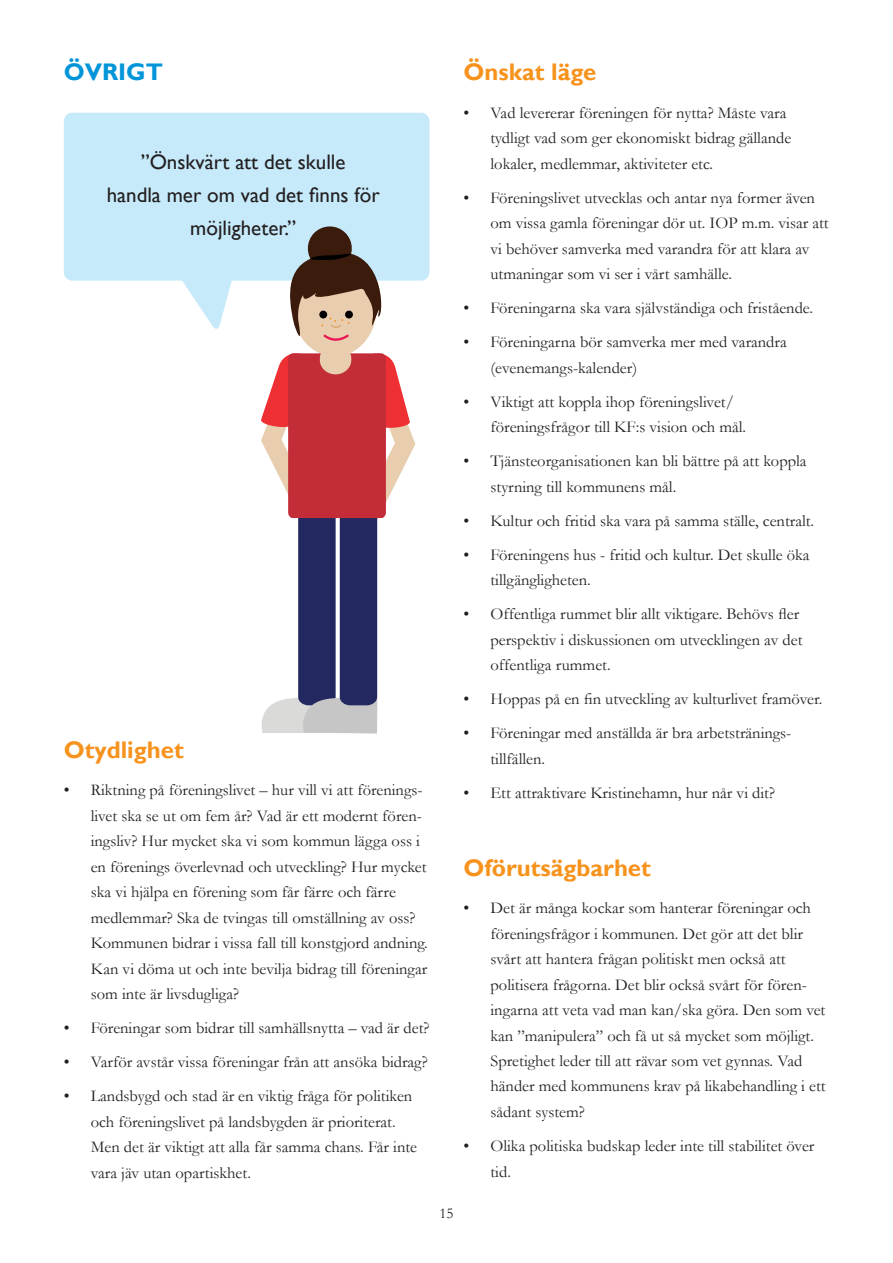
<style>
.page{position:relative;width:893px;height:1263px;background:#fff}
.page>*{position:absolute;margin:0;border:0;box-sizing:border-box;transform-origin:0 0}
.t1{font:700 24px "Gill Sans";color:#f7931d}
.t2{font:700 24px "Gill Sans";color:#0095d9}
.t3{font:21px/33px "Gill Sans";color:#231f20;text-align:center}
.t4{font:16.5px/25.5px "Garamond";color:#231f20}
.t5{font:15px "Garamond";color:#231f20}
</style>
<div class="page">
<div style="left:64px;top:113px;width:365px;height:168px;background:#c6eafa;border-radius:9px"></div>
<svg style="left:162px;top:280px;width:76px;height:49px"></svg>
<svg style="left:261px;top:226px;width:154px;height:507px"></svg>
<h1 class="t2" style="left:64px;top:58px;width:101px">ÖVRIGT</h1>
<p class="t3" style="left:107px;top:145px;width:274px">”Önskvärt att det skulle<br>handla mer om vad det finns för möjligheter.”</p>
<h1 class="t1" style="left:64px;top:735px;width:121px">Otydlighet</h1>
<p class="t4" style="left:91px;top:777px;width:338px;text-indent:-27px">• Riktning på föreningslivet – hur vill vi att förenings&shy;livet ska se ut om fem år? Vad är ett modernt fören&shy;ingsliv? Hur mycket ska vi som kommun lägga oss i en förenings överlevnad och utveckling? Hur mycket ska vi hjälpa en förening som får färre och färre medlemmar? Ska de tvingas till omställning av oss?<br>Kommunen bidrar i vissa fall till konstgjord andning.<br>Kan vi döma ut och inte bevilja bidrag till föreningar som inte är livsdugliga?</p>
<p class="t4" style="left:64px;top:1015px;width:367px">• Föreningar som bidrar till samhällsnytta – vad är det?</p>
<p class="t4" style="left:64px;top:1049px;width:365px">• Varför avstår vissa föreningar från att ansöka bidrag?</p>
<p class="t4" style="left:91px;top:1083px;width:328px;text-indent:-27px">• Landsbygd och stad är en viktig fråga för politiken och föreningslivet på landsbygden är prioriterat.<br>Men det är viktigt att alla får samma chans. Får inte vara jäv utan opartiskhet.</p>
<h1 class="t1" style="left:463px;top:58px;width:134px">Önskat läge</h1>
<p class="t4" style="left:490px;top:100px;width:302px;text-indent:-27px">• Vad levererar föreningen för nytta? Måste vara tydligt vad som ger ekonomiskt bidrag gällande lokaler, medlemmar, aktiviteter etc.</p>
<p class="t4" style="left:490px;top:185px;width:340px;text-indent:-27px">• Föreningslivet utvecklas och antar nya former även om vissa gamla föreningar dör ut. IOP m.m. visar att vi behöver samverka med varandra för att klara av utmaningar som vi ser i vårt samhälle.</p>
<p class="t4" style="left:463px;top:295px;width:351px">• Föreningarna ska vara självständiga och fristående.</p>
<p class="t4" style="left:490px;top:329px;width:298px;text-indent:-27px">• Föreningarna bör samverka mer med varandra (evenemangs-kalender)</p>
<p class="t4" style="left:490px;top:388px;width:257px;text-indent:-27px">• Viktigt att koppla ihop föreningslivet/ föreningsfrågor till KF:s vision och mål.</p>
<p class="t4" style="left:490px;top:448px;width:318px;text-indent:-27px">• Tjänsteorganisationen kan bli bättre på att koppla styrning till kommunens mål.</p>
<p class="t4" style="left:463px;top:507px;width:352px">• Kultur och fritid ska vara på samma ställe, centralt.</p>
<p class="t4" style="left:490px;top:541px;width:321px;text-indent:-27px">• Föreningens hus - fritid och kultur. Det skulle öka tillgängligheten.</p>
<p class="t4" style="left:490px;top:601px;width:314px;text-indent:-27px">• Offentliga rummet blir allt viktigare. Behövs fler perspektiv i diskussionen om utvecklingen av det offentliga rummet.</p>
<p class="t4" style="left:463px;top:686px;width:360px">• Hoppas på en fin utveckling av kulturlivet framöver.</p>
<p class="t4" style="left:490px;top:720px;width:302px;text-indent:-27px">• Föreningar med anställda är bra arbetstränings&shy;tillfällen.</p>
<p class="t4" style="left:463px;top:779px;width:313px">• Ett attraktivare Kristinehamn, hur når vi dit?</p>
<h1 class="t1" style="left:463px;top:853px;width:189px">Oförutsägbarhet</h1>
<p class="t4" style="left:490px;top:895px;width:337px;text-indent:-27px">• Det är många kockar som hanterar föreningar och föreningsfrågor i kommunen. Det gör att det blir svårt att hantera frågan politiskt men också att politisera frågorna. Det blir också svårt för fören&shy;ingarna att veta vad man kan/ska göra. Den som vet kan ”manipulera” och få ut så mycket som möjligt.<br>Spretighet leder till att rävar som vet gynnas. Vad händer med kommunens krav på likabehandling i ett sådant system?</p>
<p class="t4" style="left:490px;top:1133px;width:325px;text-indent:-27px">• Olika politiska budskap leder inte till stabilitet över tid.</p>
<p class="t5" style="left:439px;top:1203px;width:16px">15</p>
</div>
